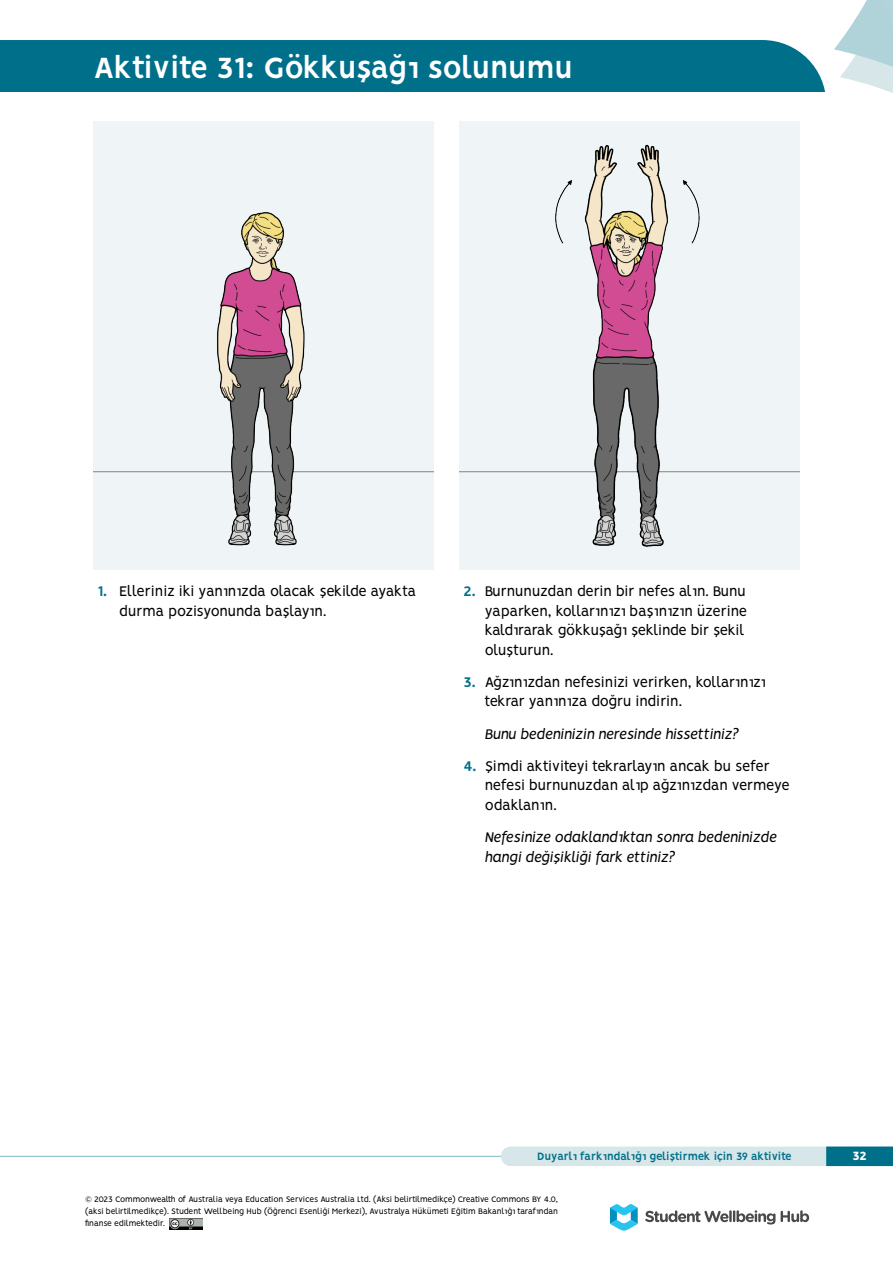
<style>
.page{position:relative;width:893px;height:1263px;background:#fff}
.page>*{position:absolute;margin:0;border:0;box-sizing:border-box;transform-origin:0 0}
.t1{font:700 33px "Vision";letter-spacing:-.03em;color:#fff}
.t2{font:15.75px/19.5px "Vision";letter-spacing:-.02em;color:#000}
.t3{font:15.75px/19.5px "Vision";color:#000}
.t4{font:italic 15.75px/19.5px "Vision";color:#000}
.t5{font:800 13.5px "Vision";color:#fff}
.t6{font:700 12px "Vision";color:#00708a}
.t7{font:9px/12px "Vision";letter-spacing:-.02em;color:#000;text-align:justify}
.s1{font-weight:700;color:#00708a}
</style>
<div class="page">
<hr style="left:0;top:1156px;width:893px;height:1px;background:#7ebcc6">
<div style="left:0;top:40px;width:826px;height:51px;background:#00708a"></div>
<div style="left:511px;top:1146px;width:382px;height:20px;background:#d6e6e9"></div>
<div style="left:826px;top:1146px;width:67px;height:20px;background:#00708a"></div>
<svg style="left:610px;top:1204px;width:28px;height:27px"></svg>
<svg style="left:645px;top:1210px;width:130px;height:14px"></svg>
<svg style="left:781px;top:1210px;width:28px;height:12px"></svg>
<svg style="left:834px;top:0;width:59px;height:93px"></svg>
<img style="left:170px;top:1218px;width:32px;height:11px">
<div style="left:94px;top:122px;width:340px;height:448px;background:#eff5f6"></div>
<img style="left:94px;top:212px;width:340px;height:334px">
<div style="left:459px;top:122px;width:340px;height:448px;background:#eff5f6"></div>
<img style="left:459px;top:144px;width:340px;height:403px">
<h1 class="t1" style="left:94px;top:48px;width:481px">Aktivite 31: Gökkuşağı solunumu</h1>
<h2 class="t3" style="left:119px;top:583px;width:299px;text-indent:-21px"><span class="s1">1.</span> Elleriniz iki yanınızda olacak şekilde ayakta durma pozisyonunda başlayın.</h2>
<h2 class="t2" style="left:485px;top:583px;width:264px;text-indent:-21px"><span class="s1">2.</span> Burnunuzdan derin bir nefes alın. Bunu yaparken, kollarınızı başınızın üzerine kaldırarak gökkuşağı şeklinde bir şekil oluşturun.</h2>
<h2 class="t3" style="left:485px;top:674px;width:282px;text-indent:-21px"><span class="s1">3.</span> Ağzınızdan nefesinizi verirken, kollarınızı tekrar yanınıza doğru indirin.</h2>
<h2 class="t4" style="left:485px;top:724px;width:255px">Bunu bedeninizin neresinde hissettiniz?</h2>
<h2 class="t2" style="left:485px;top:758px;width:306px;text-indent:-21px"><span class="s1">4.</span> Şimdi aktiviteyi tekrarlayın ancak bu sefer nefesi burnunuzdan alıp ağzınızdan vermeye odaklanın.</h2>
<h2 class="t4" style="left:485px;top:827px;width:293px">Nefesinize odaklandıktan sonra bedeninizde hangi değişikliği fark ettiniz?</h2>
<h3 class="t6" style="left:537px;top:1149px;width:256px">Duyarlı farkındalığı geliştirmek için 39 aktivite</h3>
<h3 class="t5" style="left:852px;top:1148px;width:16px">32</h3>
<p class="t7" style="left:85px;top:1194px;width:475px">© 2023 Commonwealth of Australia veya Education Services Australia Ltd. (Aksi belirtilmedikçe) Creative Commons BY 4.0, (aksi belirtilmedikçe). Student Wellbeing Hub (Öğrenci Esenliği Merkezi), Avustralya Hükümeti Eğitim Bakanlığı tarafından finanse edilmektedir.</p>
</div>
